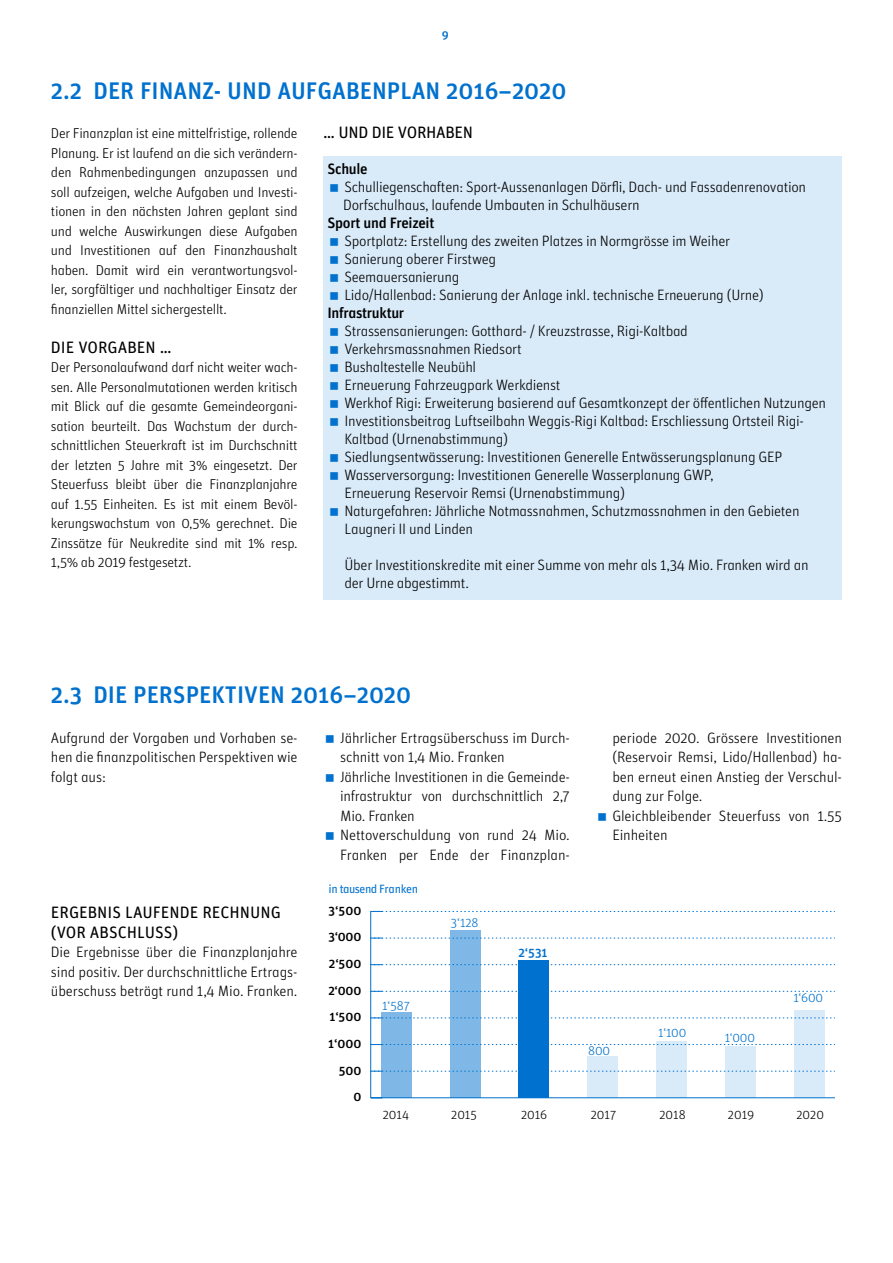
<style>
.page{position:relative;width:893px;height:1263px;background:#fff}
.page>*{position:absolute;margin:0;border:0;box-sizing:border-box;transform-origin:0 0}
.t1{font:24px "Unit Medium Alternate";color:#0071ce}
.t2{font:16.5px/19.5px "Unit Regular Alternate";color:#000}
.t3{font:16.5px "Unit Regular Alternate";letter-spacing:-.02em;color:#000}
.t4{font:15px/18px "Unit Light Alternate";letter-spacing:-.02em;color:#000}
.t5{font:15px "Unit Medium Alternate";letter-spacing:-.02em;color:#000}
.t6{font:14.25px/19.5px "Unit Light Alternate";letter-spacing:-.02em;color:#000;text-align:justify}
.t7{font:12.75px "Unit Medium Alternate";color:#000}
.t8{font:12.75px "Unit Light Alternate";letter-spacing:-.02em;color:#0071ce}
.t9{font:12.75px "Unit Light Alternate";color:#000}
.t10{font:12.75px "Unit Medium Alternate";color:#0071ce}
.t11{font:12px "Unit Regular Alternate";letter-spacing:-.045em;color:#0071ce}
.t12{font:12px "Unit Medium Alternate";color:#0071ce}
</style>
<div class="page">
<div style="left:323px;top:157px;width:519px;height:443px;background:#d9eaf8"></div>
<svg style="left:654px;top:1041px;width:35px;height:56px"></svg>
<div style="left:656px;top:1041px;width:30px;height:57px;background:#d9eaf8"></div>
<div style="left:381px;top:1012px;width:31px;height:86px;background:#7fb8e6"></div>
<div style="left:450px;top:930px;width:30px;height:168px;background:#7fb8e6"></div>
<div style="left:519px;top:961px;width:30px;height:137px;background:#0071ce"></div>
<svg style="left:724px;top:1046px;width:33px;height:51px"></svg>
<div style="left:725px;top:1046px;width:30px;height:52px;background:#d9eaf8"></div>
<div style="left:587px;top:1057px;width:31px;height:41px;background:#d9eaf8"></div>
<div style="left:792px;top:1019px;width:34px;height:79px;background:linear-gradient(to bottom,#d9eaf8,#d9eaf8)"></div>
<div style="left:794px;top:1010px;width:30px;height:88px;background:#d9eaf8"></div>
<hr style="left:370px;top:911px;width:1px;height:187px;background:#0071ce">
<svg style="left:371px;top:1071px;width:464px;height:1px"></svg>
<svg style="left:371px;top:1044px;width:464px;height:1px"></svg>
<svg style="left:371px;top:1018px;width:464px;height:1px"></svg>
<svg style="left:371px;top:991px;width:464px;height:1px"></svg>
<svg style="left:371px;top:964px;width:464px;height:1px"></svg>
<svg style="left:371px;top:938px;width:464px;height:1px"></svg>
<svg style="left:371px;top:911px;width:464px;height:1px"></svg>
<hr style="left:371px;top:1097px;width:464px;height:1px;background:#0071ce">
<p class="t12" style="left:442px;top:31px;width:8px">9</p>
<h1 class="t1" style="left:51px;top:81px;width:517px">2.2 DER FINANZ- UND AUFGABENPLAN 2016–2020</h1>
<p class="t6" style="left:51px;top:125px;width:248px">Der Finanzplan ist eine mittelfristige, rollende Planung. Er ist laufend an die sich verändern&shy;den Rahmenbedingungen anzupassen und soll aufzeigen, welche Aufgaben und Investi&shy;tionen in den nächsten Jahren geplant sind und welche Auswirkungen diese Aufgaben und Investitionen auf den Finanzhaushalt haben. Damit wird ein verantwortungsvol&shy;ler, sorgfältiger und nachhaltiger Einsatz der finanziellen Mittel sichergestellt.</p>
<p class="t2" style="left:51px;top:339px;width:122px">DIE VORGABEN …</p>
<p class="t6" style="left:51px;top:359px;width:248px">Der Personalaufwand darf nicht weiter wach&shy;sen. Alle Personalmutationen werden kritisch mit Blick auf die gesamte Gemeindeorgani&shy;sation beurteilt. Das Wachstum der durch&shy;schnittlichen Steuerkraft ist im Durchschnitt der letzten 5 Jahre mit 3% eingesetzt. Der Steuerfuss bleibt über die Finanzplanjahre auf 1.55 Einheiten. Es ist mit einem Bevöl&shy;kerungswachstum von 0,5% gerechnet. Die Zinssätze für Neukredite sind mit 1% resp.<br>1,5% ab 2019 festgesetzt.</p>
<p class="t3" style="left:323px;top:126px;width:151px">… UND DIE VORHABEN</p>
<p class="t5" style="left:327px;top:163px;width:42px">Schule</p>
<p class="t4" style="left:343px;top:179px;width:464px">Schulliegenschaften: Sport-Aussenanlagen Dörfli, Dach- und Fassadenrenovation<br>Dorfschulhaus, laufende Umbauten in Schulhäusern</p>
<p class="t5" style="left:327px;top:217px;width:108px">Sport und Freizeit</p>
<p class="t4" style="left:344px;top:233px;width:421px">Sportplatz: Erstellung des zweiten Platzes in Normgrösse im Weiher Sanierung oberer Firstweg<br>Seemauersanierung<br>Lido/Hallenbad: Sanierung der Anlage inkl. technische Erneuerung (Urne)</p>
<p class="t5" style="left:327px;top:307px;width:78px">Infrastruktur</p>
<p class="t4" style="left:344px;top:323px;width:483px">Strassensanierungen: Gotthard- / Kreuzstrasse, Rigi-Kaltbad<br>Verkehrsmassnahmen Riedsort<br>Bushaltestelle Neubühl<br>Erneuerung Fahrzeugpark Werkdienst<br>Werkhof Rigi: Erweiterung basierend auf Gesamtkonzept der öffentlichen Nutzungen Investitionsbeitrag Luftseilbahn Weggis-Rigi Kaltbad: Erschliessung Ortsteil Rigi-Kaltbad (Urnenabstimmung)<br>Siedlungsentwässerung: Investitionen Generelle Entwässerungsplanung GEP Wasserversorgung: Investitionen Generelle Wasserplanung GWP,<br>Erneuerung Reservoir Remsi (Urnenabstimmung)<br>Naturgefahren: Jährliche Notmassnahmen, Schutzmassnahmen in den Gebieten Laugneri II und Linden</p>
<p class="t4" style="left:344px;top:557px;width:466px">Über Investitionskredite mit einer Summe von mehr als 1,34 Mio. Franken wird an der Urne abgestimmt.</p>
<h1 class="t1" style="left:51px;top:686px;width:362px">2.3 DIE PERSPEKTIVEN 2016–2020</h1>
<p class="t4" style="left:51px;top:729px;width:248px;line-height:19.5px;text-align:justify">Aufgrund der Vorgaben und Vorhaben se&shy;hen die finanzpolitischen Perspektiven wie folgt aus:</p>
<p class="t4" style="left:340px;top:729px;width:231px;line-height:19.5px">Jährlicher Ertragsüberschuss im Durch&shy;schnitt von 1,4 Mio. Franken<br>Jährliche Investitionen in die Gemeinde&shy;infrastruktur von durchschnittlich 2,7<br>Mio. Franken<br>Nettoverschuldung von rund 24 Mio.<br>Franken per Ende der Finanzplan-</p>
<p class="t4" style="left:612px;top:729px;width:231px;line-height:19.5px">periode 2020. Grössere Investitionen (Reservoir Remsi, Lido/Hallenbad) ha&shy;ben erneut einen Anstieg der Verschul&shy;dung zur Folge.<br>Gleichbleibender Steuerfuss von 1.55<br>Einheiten</p>
<p class="t2" style="left:51px;top:904px;width:232px">ERGEBNIS LAUFENDE RECHNUNG (VOR ABSCHLUSS)</p>
<p class="t4" style="left:51px;top:944px;width:248px;line-height:19.5px;text-align:justify">Die Ergebnisse über die Finanzplanjahre sind positiv. Der durchschnittliche Ertrags&shy;überschuss beträgt rund 1,4 Mio. Franken.</p>
<p class="t11" style="left:328px;top:884px;width:91px">in tausend Franken</p>
<p class="t7" style="left:329px;top:903px;width:34px">3‘500</p>
<p class="t7" style="left:328px;top:929px;width:34px">3‘000</p>
<p class="t7" style="left:329px;top:956px;width:34px">2‘500</p>
<p class="t7" style="left:328px;top:983px;width:34px">2‘000</p>
<p class="t7" style="left:329px;top:1009px;width:33px">1‘500</p>
<p class="t7" style="left:328px;top:1036px;width:35px">1‘000</p>
<p class="t7" style="left:339px;top:1062px;width:24px">500</p>
<p class="t7" style="left:353px;top:1089px;width:9px">0</p>
<p class="t8" style="left:382px;top:998px;width:29px">1‘587</p>
<p class="t8" style="left:451px;top:915px;width:29px">3‘128</p>
<p class="t10" style="left:518px;top:945px;width:31px">2‘531</p>
<p class="t8" style="left:588px;top:1043px;width:23px">800</p>
<p class="t8" style="left:658px;top:1025px;width:30px">1‘100</p>
<p class="t8" style="left:725px;top:1030px;width:32px">1‘000</p>
<p class="t8" style="left:793px;top:990px;width:31px">1‘600</p>
<p class="t9" style="left:383px;top:1107px;width:28px">2014</p>
<p class="t9" style="left:451px;top:1107px;width:27px">2015</p>
<p class="t9" style="left:521px;top:1107px;width:28px">2016</p>
<p class="t9" style="left:591px;top:1107px;width:27px">2017</p>
<p class="t9" style="left:659px;top:1107px;width:28px">2018</p>
<p class="t9" style="left:728px;top:1107px;width:28px">2019</p>
<p class="t9" style="left:796px;top:1107px;width:29px">2020</p>
</div>
